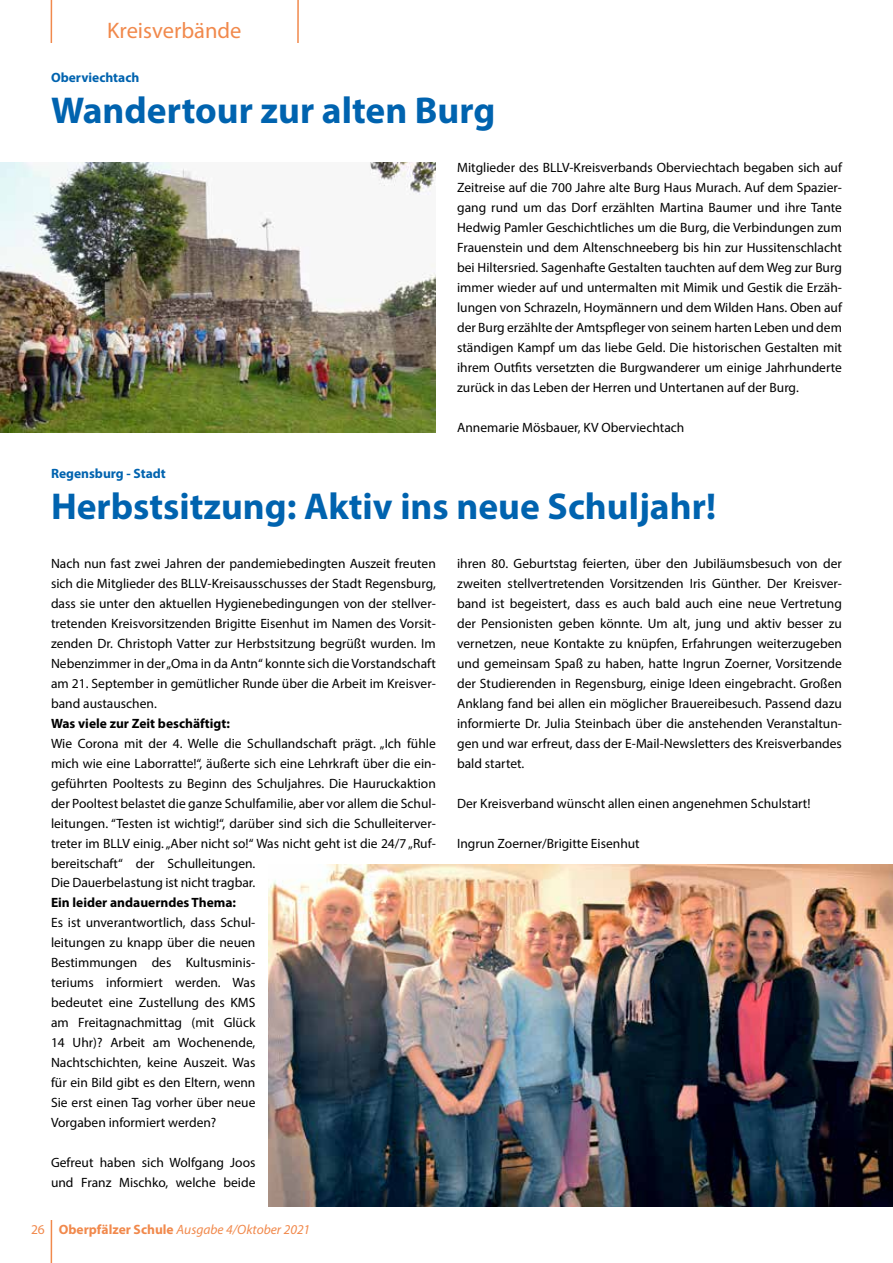
<style>
.page{position:relative;width:893px;height:1263px;background:#fff}
.page>*{position:absolute;margin:0;border:0;box-sizing:border-box;transform-origin:0 0}
.t1{font:700 37.5px "Myriad Pro";color:#0063af}
.t2{font:22.5px "Myriad Pro";color:#f1894c}
.t3{font:13.5px/20px "Myriad Pro";color:#000;text-align:justify}
.t4{font:700 13.5px "Myriad Pro";color:#000}
.t5{font:italic 13.5px "Myriad Pro";color:#f1894c}
.t6{font:700 13.5px "Myriad Pro";color:#0063af}
.s1{font-style:normal}
.s2{font-weight:700;font-style:normal}
</style>
<div class="page">
<hr style="left:51px;top:1220px;width:1px;height:43px;background:#f1894c">
<hr style="left:51px;top:0;width:1px;height:43px;background:#f1894c">
<hr style="left:297px;top:0;width:2px;height:43px;background:#f1894c">
<img style="left:0;top:162px;width:436px;height:270px">
<img style="left:268px;top:864px;width:625px;height:342px">
<h2 class="t2" style="left:107px;top:17px;width:136px">Kreisverbände</h2>
<p class="t6" style="left:51px;top:69px;width:90px">Oberviechtach</p>
<h1 class="t1" style="left:51px;top:86px;width:446px">Wandertour zur alten Burg</h1>
<p class="t3" style="left:457px;top:157px;width:386px">Mitglieder des BLLV-Kreisverbands Oberviechtach begaben sich auf Zeitreise auf die 700 Jahre alte Burg Haus Murach. Auf dem Spazier&shy;gang rund um das Dorf erzählten Martina Baumer und ihre Tante Hedwig Pamler Geschichtliches um die Burg, die Verbindungen zum Frauenstein und dem Altenschneeberg bis hin zur Hussitenschlacht bei Hiltersried. Sagenhafte Gestalten tauchten auf dem Weg zur Burg immer wieder auf und untermalten mit Mimik und Gestik die Erzäh&shy;lungen von Schrazeln, Hoymännern und dem Wilden Hans. Oben auf der Burg erzählte der Amtspfleger von seinem harten Leben und dem ständigen Kampf um das liebe Geld. Die historischen Gestalten mit ihrem Outfits versetzten die Burgwanderer um einige Jahrhunderte zurück in das Leben der Herren und Untertanen auf der Burg.</p>
<p class="t3" style="left:457px;top:417px;width:229px">Annemarie Mösbauer, KV Oberviechtach</p>
<p class="t6" style="left:51px;top:465px;width:116px">Regensburg - Stadt</p>
<h1 class="t1" style="left:51px;top:482px;width:666px">Herbstsitzung: Aktiv ins neue Schuljahr!</h1>
<p class="t3" style="left:457px;top:553px;width:386px">ihren 80. Geburtstag feierten, über den Jubiläumsbesuch von der zweiten stellvertretenden Vorsitzenden Iris Günther. Der Kreisver&shy;band ist begeistert, dass es auch bald auch eine neue Vertretung der Pensionisten geben könnte. Um alt, jung und aktiv besser zu vernetzen, neue Kontakte zu knüpfen, Erfahrungen weiterzugeben und gemeinsam Spaß zu haben, hatte Ingrun Zoerner, Vorsitzende der Studierenden in Regensburg, einige Ideen eingebracht. Großen Anklang fand bei allen ein möglicher Brauereibesuch. Passend dazu informierte Dr. Julia Steinbach über die anstehenden Veranstaltun&shy;gen und war erfreut, dass der E-Mail-Newsletters des Kreisverbandes bald startet.</p>
<p class="t3" style="left:457px;top:793px;width:355px">Der Kreisverband wünscht allen einen angenehmen Schulstart!</p>
<p class="t3" style="left:457px;top:833px;width:184px">Ingrun Zoerner/Brigitte Eisenhut</p>
<p class="t3" style="left:51px;top:553px;width:386px">Nach nun fast zwei Jahren der pandemiebedingten Auszeit freuten sich die Mitglieder des BLLV-Kreisausschusses der Stadt Regensburg, dass sie unter den aktuellen Hygienebedingungen von der stellver&shy;tretenden Kreisvorsitzenden Brigitte Eisenhut im Namen des Vorsit&shy;zenden Dr. Christoph Vatter zur Herbstsitzung begrüßt wurden. Im Nebenzimmer in der „Oma in da Antn“ konnte sich die Vorstandschaft am 21. September in gemütlicher Runde über die Arbeit im Kreisver&shy;band austauschen.</p>
<p class="t4" style="left:51px;top:714px;width:180px">Was viele zur Zeit beschäftigt:</p>
<p class="t3" style="left:51px;top:733px;width:386px;text-align:left">Wie Corona mit der 4. Welle die Schullandschaft prägt. „Ich fühle mich wie eine Laborratte!“, äußerte sich eine Lehrkraft über die ein&shy;geführten Pooltests zu Beginn des Schuljahres. Die Hauruckaktion der Pooltest belastet die ganze Schulfamilie, aber vor allem die Schul&shy;leitungen. “Testen ist wichtig!“, darüber sind sich die Schulleiterver&shy;treter im BLLV einig. „Aber nicht so!“ Was nicht geht ist die 24/7 „Ruf&shy;bereitschaft“ der Schulleitungen.<br>Die Dauerbelastung ist nicht tragbar.</p>
<p class="t4" style="left:51px;top:894px;width:187px">Ein leider andauerndes Thema:</p>
<p class="t3" style="left:51px;top:913px;width:206px">Es ist unverantwortlich, dass Schul&shy;leitungen zu knapp über die neuen Bestimmungen des Kultusminis&shy;teriums informiert werden. Was bedeutet eine Zustellung des KMS am Freitagnachmittag (mit Glück 14 Uhr)? Arbeit am Wochenende, Nachtschichten, keine Auszeit. Was für ein Bild gibt es den Eltern, wenn Sie erst einen Tag vorher über neue Vorgaben informiert werden?</p>
<p class="t3" style="left:51px;top:1152px;width:206px">Gefreut haben sich Wolfgang Joos und Franz Mischko, welche beide</p>
<p class="t5" style="left:31px;top:1221px;width:281px"><span class="s1">26</span> <span class="s2">Oberpfälzer Schule</span> Ausgabe 4/Oktober 2021</p>
</div>
